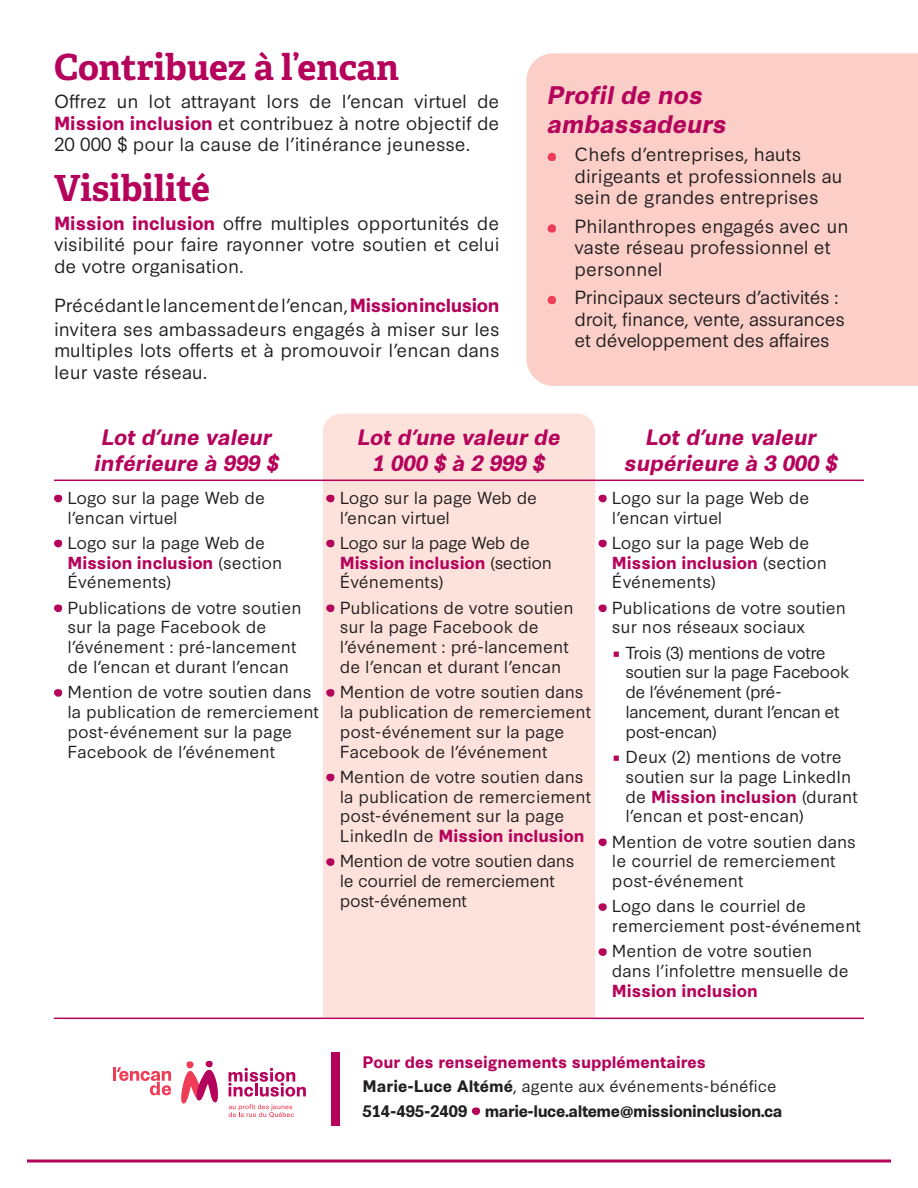
<style>
.page{position:relative;width:918px;height:1188px;background:#fff}
.page>*{position:absolute;margin:0;border:0;box-sizing:border-box;transform-origin:0 0}
.t1{font:700 36px "Adelle PE";color:#b5025b}
.t2{font:italic 700 24px/28.8px "Synthese";color:#b5025b}
.t3{font:italic 700 21px/25.2px "Synthese";color:#b5025b;text-align:center}
.t4{font:18px/21.6px "Synthese";color:#231f20}
.t5{font:18px/21.6px "Synthese";letter-spacing:-.02em;color:#231f20}
.t6{font:16.5px/19.8px "Synthese";color:#231f20}
.t7{font:16.5px/19.8px "Synthese";letter-spacing:-.02em;color:#231f20}
.t8{font:16.5px/19.8px "Synthese";letter-spacing:-.03em;color:#231f20}
.t9{font:700 16.5px "Synthese";color:#b5025b}
.t10{font:700 15.75px/24.3px "Synthese";color:#231f20}
.s1{font-weight:700;color:#b5025b}
.s2{color:#b5025b}
.s3{font-weight:400}
</style>
<div class="page">
<div style="left:526px;top:53px;width:392px;height:333px;background:#fbcec7"></div>
<div style="left:323px;top:414px;width:272px;height:604px;background:#fde1db"></div>
<svg style="left:54px;top:495px;width:8px;height:7px"></svg>
<svg style="left:54px;top:540px;width:8px;height:7px"></svg>
<svg style="left:54px;top:605px;width:8px;height:7px"></svg>
<svg style="left:54px;top:689px;width:8px;height:8px"></svg>
<svg style="left:326px;top:495px;width:8px;height:7px"></svg>
<svg style="left:326px;top:540px;width:8px;height:7px"></svg>
<svg style="left:326px;top:605px;width:8px;height:7px"></svg>
<svg style="left:326px;top:689px;width:8px;height:8px"></svg>
<svg style="left:326px;top:774px;width:8px;height:7px"></svg>
<svg style="left:326px;top:858px;width:8px;height:8px"></svg>
<svg style="left:598px;top:495px;width:9px;height:7px"></svg>
<svg style="left:598px;top:540px;width:9px;height:7px"></svg>
<svg style="left:598px;top:605px;width:9px;height:7px"></svg>
<svg style="left:598px;top:839px;width:9px;height:7px"></svg>
<svg style="left:598px;top:903px;width:9px;height:8px"></svg>
<svg style="left:598px;top:948px;width:9px;height:8px"></svg>
<hr style="left:54px;top:480px;width:810px;height:1px;background:#b5025b">
<svg style="left:472px;top:1107px;width:8px;height:8px"></svg>
<svg style="left:547px;top:152px;width:9px;height:9px"></svg>
<svg style="left:547px;top:224px;width:9px;height:9px"></svg>
<svg style="left:547px;top:296px;width:9px;height:8px"></svg>
<svg style="left:181px;top:1061px;width:37px;height:43px"></svg>
<svg style="left:228px;top:1068px;width:78px;height:29px"></svg>
<svg style="left:229px;top:1104px;width:65px;height:14px"></svg>
<svg style="left:113px;top:1067px;width:58px;height:28px"></svg>
<hr style="left:27px;top:1160px;width:864px;height:2px;background:#b5025b">
<div style="left:332px;top:1053px;width:8px;height:73px;background:#b5025b"></div>
<hr style="left:54px;top:1018px;width:810px;height:1px;background:#b5025b">
<h1 class="t1" style="left:54px;top:41px;width:347px">Contribuez à l’encan</h1>
<p class="t4" style="left:54px;top:89px;width:447px;text-align:justify">Offrez un lot attrayant lors de l’encan virtuel de <span class="s1">Mission inclusion</span> et contribuez à notre objectif de 20 000 $ pour la cause de l’itinérance jeunesse.</p>
<h1 class="t1" style="left:54px;top:162px;width:158px">Visibilité</h1>
<p class="t4" style="left:54px;top:210px;width:447px;text-align:justify"><span class="s1">Mission inclusion</span> offre multiples opportunités de visibilité pour faire rayonner votre soutien et celui de votre organisation.</p>
<p class="t4" style="left:54px;top:291px;width:447px;line-height:24px">Précédant le lancement de l’encan, <span class="s1">Missioninclusion </span>invitera ses ambassadeurs engagés à miser sur les</p>
<p class="t4" style="left:54px;top:338px;width:447px">multiples lots offerts et à promouvoir l’encan dans leur vaste réseau.</p>
<h2 class="t2" style="left:548px;top:79px;width:181px">Profil de nos ambassadeurs</h2>
<p class="t4" style="left:575px;top:142px;width:270px">Chefs d’entreprises, hauts dirigeants et professionnels au sein de grandes entreprises</p>
<p class="t4" style="left:575px;top:213px;width:276px">Philanthropes engagés avec un vaste réseau professionnel et personnel</p>
<p class="t5" style="left:575px;top:285px;width:272px">Principaux secteurs d’activités : droit, finance, vente, assurances et développement des affaires</p>
<p class="t3" style="left:95px;top:423px;width:186px">Lot d’une valeur inférieure à 999 $</p>
<p class="t6" style="left:67px;top:486px;width:199px">Logo sur la page Web de l’encan virtuel</p>
<p class="t6" style="left:67px;top:531px;width:217px">Logo sur la page Web de<br><span class="s1">Mission inclusion</span> (section<br>Événements)</p>
<p class="t6" style="left:67px;top:596px;width:236px">Publications de votre soutien sur la page Facebook de l’événement : pré-lancement de l’encan et durant l’encan</p>
<p class="t6" style="left:67px;top:681px;width:253px">Mention de votre soutien dans la publication de remerciement post-événement sur la page<br>Facebook de l’événement</p>
<p class="t3" style="left:357px;top:423px;width:205px">Lot d’une valeur de<br>1 000 $ à 2 999 $</p>
<p class="t6" style="left:340px;top:486px;width:199px">Logo sur la page Web de l’encan virtuel</p>
<p class="t7" style="left:340px;top:531px;width:214px">Logo sur la page Web de<br><span class="s1">Mission inclusion</span> (section<br>Événements)</p>
<p class="t6" style="left:340px;top:596px;width:236px">Publications de votre soutien sur la page Facebook de l’événement : pré-lancement de l’encan et durant l’encan</p>
<p class="t6" style="left:340px;top:681px;width:253px">Mention de votre soutien dans la publication de remerciement post-événement sur la page<br>Facebook de l’événement</p>
<p class="t6" style="left:340px;top:765px;width:253px">Mention de votre soutien dans la publication de remerciement post-événement sur la page<br>LinkedIn de <span class="s1">Mission inclusion</span></p>
<p class="t7" style="left:340px;top:850px;width:236px">Mention de votre soutien dans le courriel de remerciement post-événement</p>
<p class="t3" style="left:625px;top:423px;width:215px">Lot d’une valeur supérieure à 3 000 $</p>
<p class="t6" style="left:612px;top:486px;width:199px">Logo sur la page Web de l’encan virtuel</p>
<p class="t6" style="left:612px;top:531px;width:217px">Logo sur la page Web de<br><span class="s1">Mission inclusion</span> (section<br>Événements)</p>
<p class="t6" style="left:612px;top:596px;width:236px">Publications de votre soutien sur nos réseaux sociaux</p>
<p class="t8" style="left:625px;top:641px;width:226px;text-indent:-13px"><span class="s2">■</span> Trois (3) mentions de votre soutien sur la page Facebook de l’événement (pré&shy;lancement, durant l’encan et post-encan)</p>
<p class="t6" style="left:625px;top:745px;width:234px;text-indent:-13px"><span class="s2">■</span> Deux (2) mentions de votre soutien sur la page LinkedIn de <span class="s1">Mission inclusion</span> (durant l’encan et post-encan)</p>
<p class="t6" style="left:612px;top:830px;width:245px">Mention de votre soutien dans le courriel de remerciement post-événement</p>
<p class="t6" style="left:612px;top:895px;width:250px">Logo dans le courriel de remerciement post-événement</p>
<p class="t6" style="left:612px;top:940px;width:238px">Mention de votre soutien dans l’infolettre mensuelle de</p>
<p class="t9" style="left:612px;top:978px;width:147px">Mission inclusion</p>
<p class="t10" style="left:363px;top:1049px;width:421px"><span class="s2">Pour des renseignements supplémentaires<br></span>Marie-Luce Altémé<span class="s3">, agente aux événements-bénéfice<br></span>514-495-2409 marie-luce.alteme@missioninclusion.ca</p>
</div>
